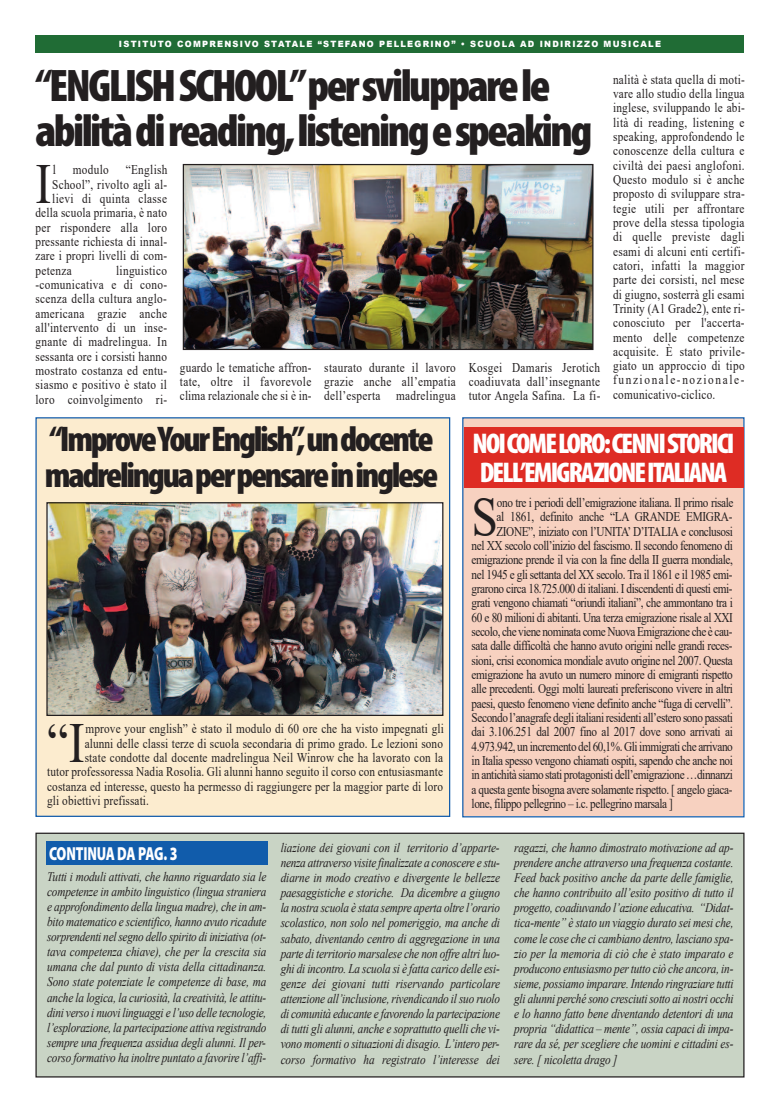
<style>
.page{position:relative;width:780px;height:1113px;background:#fff}
.page>*{position:absolute;margin:0;border:0;box-sizing:border-box;transform-origin:0 0}
.t1{font:56.62px "Times New Roman";color:#231f20;scale:.84 1}
.t2{font:900 condensed 45.88px/45.5px "Myriad Pro";letter-spacing:-.055em;color:#231f20}
.t3{font:900 condensed 35.75px/35.5px "Myriad Pro";letter-spacing:-.065em;color:#231f20}
.t4{font:900 condensed 28.62px/28.4px "Myriad Pro";letter-spacing:-.065em;color:#fff}
.t5{font:900 18.88px "Myriad Pro";letter-spacing:-.02em;color:#fff;scale:.72 1}
.t6{font:13.38px/14.4px "Times New Roman";letter-spacing:-.035em;color:#231f20;text-align:justify;scale:.84 1}
.t7{font:13.38px "Times New Roman";letter-spacing:.01em;color:#231f20;scale:.84 1}
.t8{font:13.38px "Times New Roman";letter-spacing:.015em;color:#231f20;scale:.84 1}
.t9{font:13.38px "Times New Roman";letter-spacing:.02em;color:#231f20;scale:.84 1}
.t10{font:13.38px "Times New Roman";letter-spacing:.03em;color:#231f20;scale:.84 1}
.t11{font:13.38px "Times New Roman";letter-spacing:.025em;color:#231f20;scale:.84 1}
.t12{font:italic 13.12px/15.1px "Times New Roman";letter-spacing:-.015em;color:#231f20;text-align:justify;scale:.85 1}
.t13{font:900 8.62px "Arial";letter-spacing:.15em;color:#fff;scale:.96 1}
</style>
<div class="page">
<div style="left:35px;top:35px;width:709px;height:18px;background:#206c35"></div>
<img style="left:185px;top:166px;width:406px;height:182px">
<div style="left:183px;top:164px;width:410px;height:186px;border:1px solid #231f20"></div>
<div style="left:37px;top:418px;width:412px;height:397px;background:#fceccf"></div>
<img style="left:48px;top:504px;width:393px;height:210px">
<div style="left:46px;top:502px;width:397px;height:214px;border:1px solid #231f20"></div>
<div style="left:463px;top:418px;width:280px;height:398px;background:#f7d1c0"></div>
<div style="left:462px;top:417px;width:282px;height:400px;border:1px solid #115cab"></div>
<div style="left:36px;top:833px;width:707px;height:244px;background:#c9d4c5"></div>
<div style="left:35px;top:832px;width:709px;height:245px;border:1px solid #231f20"></div>
<div style="left:46px;top:841px;width:221px;height:24px;background:#115cab"></div>
<div style="left:464px;top:427px;width:279px;height:61px;background:#de2c24"></div>
<p class="t13" style="left:119px;top:38px;width:566px">ISTITUTO COMPRENSIVO STATALE “STEFANO PELLEGRINO” • SCUOLA AD INDIRIZZO MUSICALE</p>
<h2 class="t2" style="left:35px;top:66px;width:558px">“ENGLISHSCHOOL”persvilupparele abilitàdireading,listeningespeaking</h2>
<h1 class="t1" style="left:35px;top:153px;width:20px">I</h1>
<p class="t6" style="left:53px;top:163px;width:5px">l</p>
<p class="t6" style="left:73px;top:163px;width:44px">modulo</p>
<p class="t10" style="left:126px;top:162px;width:51px">“English</p>
<p class="t11" style="left:52px;top:177px;width:138px">School”, rivolto agli al-</p>
<p class="t10" style="left:52px;top:191px;width:138px">lievi di quinta classe</p>
<p class="t9" style="left:35px;top:205px;width:158px">della scuola primaria, è nato</p>
<p class="t10" style="left:35px;top:220px;width:158px">per rispondere alla loro</p>
<p class="t9" style="left:35px;top:234px;width:158px">pressante richiesta di innal-</p>
<p class="t9" style="left:35px;top:248px;width:158px">zare i propri livelli di com-</p>
<p class="t10" style="left:35px;top:263px;width:45px">petenza</p>
<p class="t6" style="left:35px;top:263px;width:158px;text-indent:81px">linguistico -comunicativa e di cono&shy;scenza della cultura anglo&shy;americana grazie anche all'intervento di un inse&shy;gnante di madrelingua. In sessanta ore i corsisti hanno mostrato costanza ed entu&shy;siasmo e positivo è stato il loro coinvolgimento ri-</p>
<p class="t6" style="left:180px;top:360px;width:158px">guardo le tematiche affron&shy;tate, oltre il favorevole clima relazionale che si è in-</p>
<p class="t6" style="left:324px;top:360px;width:158px">staurato durante il lavoro grazie anche all’empatia dell’esperta madrelingua</p>
<p class="t6" style="left:468px;top:360px;width:158px">Kosgei Damaris Jerotich coadiuvata dall’insegnante tutor Angela Safina. La fi-</p>
<p class="t6" style="left:613px;top:72px;width:158px">nalità è stata quella di moti&shy;vare allo studio della lingua inglese, sviluppando le abi&shy;lità di reading, listening e speaking, approfondendo le conoscenze della cultura e civiltà dei paesi anglofoni.<br>Questo modulo si è anche proposto di sviluppare stra&shy;tegie utili per affrontare prove della stessa tipologia di quelle previste dagli esami di alcuni enti certifi&shy;catori, infatti la maggior parte dei corsisti, nel mese di giugno, sosterrà gli esami Trinity (A1 Grade2), ente ri&shy;conosciuto per l'accerta&shy;mento delle competenze acquisite. È stato privile&shy;giato un approccio di tipo funzionale-nozionale&shy;comunicativo-ciclico.</p>
<h3 class="t3" style="left:45px;top:424px;width:395px">“ImproveYourEnglish”,undocente madrelinguaperpensareininglese</h3>
<h1 class="t1" style="left:47px;top:711px;width:46px">“I</h1>
<p class="t8" style="left:86px;top:721px;width:428px">mprove your english” è stato il modulo di 60 ore che ha visto impegnati gli</p>
<p class="t7" style="left:85px;top:735px;width:428px">alunni delle classi terze di scuola secondaria di primo grado. Le lezioni sono</p>
<p class="t8" style="left:85px;top:750px;width:428px">state condotte dal docente madrelingua Neil Winrow che ha lavorato con la</p>
<p class="t7" style="left:47px;top:764px;width:472px">tutor professoressa Nadia Rosolia. Gli alunni hanno seguito il corso con entusiasmante</p>
<p class="t7" style="left:47px;top:778px;width:472px">costanza ed interesse, questo ha permesso di raggiungere per la maggior parte di loro</p>
<p class="t7" style="left:47px;top:793px;width:123px">gli obiettivi prefissati.</p>
<h3 class="t4" style="left:472px;top:432px;width:263px">NOICOMELORO:CENNISTORICI<br>DELL’EMIGRAZIONEITALIANA</h3>
<h1 class="t1" style="left:471px;top:485px;width:33px">S</h1>
<p class="t6" style="left:497px;top:495px;width:283px">ono tre i periodi dell’emigrazione italiana. Il primo risale</p>
<p class="t6" style="left:496px;top:509px;width:282px">al 1861, definito anche “LA GRANDE EMIGRA-</p>
<p class="t6" style="left:496px;top:524px;width:283px">ZIONE”, iniziato con l’UNITA’ D’ITALIA e conclusosi</p>
<p class="t6" style="left:471px;top:538px;width:312px">nel XX secolo coll’inizio del fascismo. Il secondo fenomeno di</p>
<p class="t6" style="left:471px;top:552px;width:312px">emigrazione prende il via con la fine della II guerra mondiale,</p>
<p class="t6" style="left:471px;top:567px;width:312px">nel 1945 e gli settanta del XX secolo. Tra il 1861 e il 1985 emi-</p>
<p class="t6" style="left:471px;top:581px;width:312px">grarono circa 18.725.000 di italiani. I discendenti di questi emi-</p>
<p class="t6" style="left:471px;top:595px;width:312px">grati vengono chiamati “oriundi italiani”, che ammontano tra i</p>
<p class="t6" style="left:471px;top:610px;width:312px">60 e 80 milioni di abitanti. Una terza emigrazione risale al XXI</p>
<p class="t6" style="left:471px;top:624px;width:312px">secolo, che viene nominata come Nuova Emigrazione che è cau-</p>
<p class="t6" style="left:471px;top:638px;width:312px">sata dalle difficoltà che hanno avuto origini nelle grandi reces-</p>
<p class="t6" style="left:471px;top:653px;width:312px">sioni, crisi economica mondiale avuto origine nel 2007. Questa</p>
<p class="t6" style="left:471px;top:667px;width:312px">emigrazione ha avuto un numero minore di emigranti rispetto</p>
<p class="t6" style="left:471px;top:681px;width:312px">alle precedenti. Oggi molti laureati preferiscono vivere in altri</p>
<p class="t6" style="left:471px;top:696px;width:312px">paesi, questo fenomeno viene definito anche “fuga di cervelli”.</p>
<p class="t6" style="left:471px;top:710px;width:312px">Secondo l’anagrafe degli italiani residenti all’estero sono passati</p>
<p class="t6" style="left:471px;top:724px;width:312px">dai 3.106.251 dal 2007 fino al 2017 dove sono arrivati ai</p>
<p class="t6" style="left:471px;top:739px;width:312px">4.973.942, un incremento del 60,1%. Gli immigrati che arrivano</p>
<p class="t6" style="left:471px;top:753px;width:312px">in Italia spesso vengono chiamati ospiti, sapendo che anche noi</p>
<p class="t6" style="left:471px;top:767px;width:312px">in antichità siamo stati protagonisti dell’emigrazione …dinnanzi</p>
<p class="t6" style="left:471px;top:782px;width:312px">a questa gente bisogna avere solamente rispetto. [ angelo giaca-</p>
<p class="t6" style="left:471px;top:796px;width:241px">lone, filippo pellegrino – i.c. pellegrino marsala ]</p>
<h3 class="t5" style="left:49px;top:846px;width:180px">CONTINUA DA PAG. 3</h3>
<p class="t12" style="left:47px;top:868px;width:259px">Tutti i moduli attivati, che hanno riguardato sia le competenze in ambito linguistico (lingua straniera e approfondimento della lingua madre), che in am&shy;bito matematico e scientifico, hanno avuto ricadute sorprendenti nel segno dello spirito di iniziativa (ot&shy;tava competenza chiave), che per la crescita sia umana che dal punto di vista della cittadinanza.<br>Sono state potenziate le competenze di base, ma anche la logica, la curiosità, la creatività, le attitu&shy;dini verso i nuovi linguaggi e l’uso delle tecnologie, l’esplorazione, la partecipazione attiva registrando sempre una frequenza assidua degli alunni. Il per&shy;corso formativo ha inoltre puntato a favorire l’affi-</p>
<p class="t12" style="left:280px;top:839px;width:259px">liazione dei giovani con il territorio d’apparte&shy;nenza attraverso visite finalizzate a conoscere e stu&shy;diarne in modo creativo e divergente le bellezze paesaggistiche e storiche. Da dicembre a giugno la nostra scuola è stata sempre aperta oltre l’orario scolastico, non solo nel pomeriggio, ma anche di sabato, diventando centro di aggregazione in una parte di territorio marsalese che non offre altri luo&shy;ghi di incontro. La scuola si è fatta carico delle esi&shy;genze dei giovani tutti riservando particolare attenzione all’inclusione, rivendicando il suo ruolo di comunità educante e favorendo la partecipazione di tutti gli alunni, anche e soprattutto quelli che vi&shy;vono momenti o situazioni di disagio. L’intero per&shy;corso formativo ha registrato l’interesse dei</p>
<p class="t12" style="left:514px;top:839px;width:259px">ragazzi, che hanno dimostrato motivazione ad ap&shy;prendere anche attraverso una frequenza costante.<br>Feed back positivo anche da parte delle famiglie, che hanno contribuito all’esito positivo di tutto il progetto, coadiuvando l’azione educativa. “Didat&shy;tica-mente” è stato un viaggio durato sei mesi che, come le cose che ci cambiano dentro, lasciano spa&shy;zio per la memoria di ciò che è stato imparato e producono entusiasmo per tutto ciò che ancora, in&shy;sieme, possiamo imparare. Intendo ringraziare tutti gli alunni perché sono cresciuti sotto ai nostri occhi e lo hanno fatto bene diventando detentori di una propria “didattica – mente”, ossia capaci di impa&shy;rare da sé, per scegliere che uomini e cittadini es&shy;sere. [ nicoletta drago ]</p>
</div>
